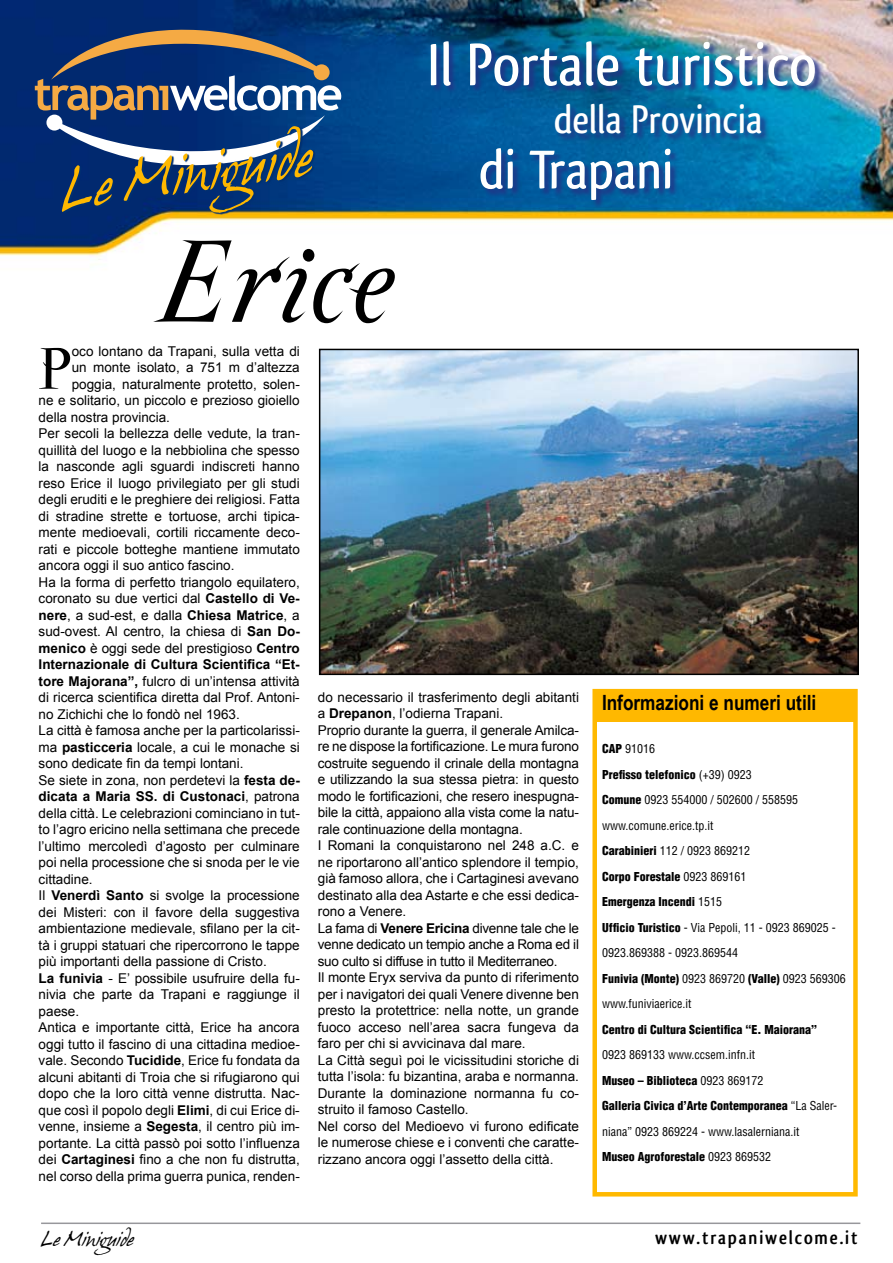
<style>
.page{position:relative;width:893px;height:1263px;background:#fff}
.page>*{position:absolute;margin:0;border:0;box-sizing:border-box;transform-origin:0 0}
.t1{font:italic 138.6px "Parma Petit";color:#000;scale:.91 1}
.t2{font:69.75px "Parma Petit";color:#000}
.t3{font:italic 64.2px "Juergen";color:#ffb800;scale:.9 1}
.t4{font:500 61.95px "Qlassik";color:#fff}
.t5{font:500 56.7px "Qlassik";color:#fff}
.t6{font:500 41.25px "Qlassik";color:#fff}
.t7{font:italic 23.4px "Juergen";color:#000;scale:.9 1}
.t8{font:700 21px "Arial Narrow";color:#000}
.t9{font:700 19.65px "Qlassik";letter-spacing:.09em;color:#000}
.t10{font:13.5px/16.5px "Arial";color:#000}
.t11{font:700 13.5px "Arial";color:#000}
.t12{font:condensed 12px/25.5px "Helvetica LT Std";color:#000}
.t13{font:900 condensed 12px "Helvetica LT Std";color:#000}
.s1{font-weight:700}
.s2{font-weight:400}
.s3{font-weight:900}
</style>
<div class="page">
<img style="left:1px;top:1px;width:891px;height:255px">
<div style="left:430px;top:41px;width:463px;height:194px;background:#233285;opacity:.9"></div>
<svg style="left:35px;top:29px;width:306px;height:136px;background:#3e5479"></svg>
<img style="left:322px;top:352px;width:534px;height:320px">
<div style="left:319px;top:349px;width:540px;height:326px;border:2px solid #000"></div>
<div style="left:592px;top:689px;width:266px;height:507px;background:#fff;border:4px solid #ffb900"></div>
<div style="left:595px;top:692px;width:260px;height:29px;background:#ffb800"></div>
<hr style="left:41px;top:1222px;width:819px;height:2px;background:#97979b">
<svg style="left:64px;top:127px;width:352px;height:133px"></svg>
<h3 class="t3" style="left:53px;top:151px;width:285px;rotate:-8deg">Le Miniguide</h3>
<h1 class="t1" style="left:162px;top:206px;width:259px">Erice</h1>
<h3 class="t4" style="left:427px;top:28px;width:391px">Il Portale turistico</h3>
<h3 class="t6" style="left:554px;top:96px;width:210px">della Provincia</h3>
<h3 class="t5" style="left:479px;top:136px;width:196px">di Trapani</h3>
<h2 class="t2" style="left:39px;top:330px;width:35px">P</h2>
<p class="t10" style="left:72px;top:343px;width:230px">oco lontano da Trapani, sulla vetta di</p>
<p class="t10" style="left:72px;top:359px;width:230px">un monte isolato, a 751 m d’altezza</p>
<p class="t10" style="left:72px;top:376px;width:230px">poggia, naturalmente protetto, solen-</p>
<p class="t10" style="left:39px;top:392px;width:263px">ne e solitario, un piccolo e prezioso gioiello</p>
<p class="t10" style="left:39px;top:409px;width:133px">della nostra provincia.</p>
<p class="t10" style="left:39px;top:425px;width:263px">Per secoli la bellezza delle vedute, la tran-</p>
<p class="t10" style="left:39px;top:442px;width:263px">quillità del luogo e la nebbiolina che spesso</p>
<p class="t10" style="left:39px;top:458px;width:263px">la nasconde agli sguardi indiscreti hanno</p>
<p class="t10" style="left:39px;top:475px;width:263px">reso Erice il luogo privilegiato per gli studi</p>
<p class="t10" style="left:39px;top:491px;width:263px">degli eruditi e le preghiere dei religiosi. Fatta</p>
<p class="t10" style="left:39px;top:508px;width:263px">di stradine strette e tortuose, archi tipica-</p>
<p class="t10" style="left:39px;top:524px;width:263px">mente medioevali, cortili riccamente deco-</p>
<p class="t10" style="left:39px;top:541px;width:263px">rati e piccole botteghe mantiene immutato</p>
<p class="t10" style="left:39px;top:557px;width:197px">ancora oggi il suo antico fascino.</p>
<p class="t10" style="left:39px;top:574px;width:263px">Ha la forma di perfetto triangolo equilatero,</p>
<p class="t10" style="left:39px;top:590px;width:263px">coronato su due vertici dal <span class="s1">Castello di Ve-</span></p>
<p class="t10" style="left:39px;top:607px;width:263px"><span class="s1">nere</span>, a sud-est, e dalla <span class="s1">Chiesa Matrice</span>, a</p>
<p class="t10" style="left:39px;top:623px;width:263px">sud-ovest. Al centro, la chiesa di <span class="s1">San Do-</span></p>
<p class="t10" style="left:39px;top:640px;width:263px"><span class="s1">menico</span> è oggi sede del prestigioso <span class="s1">Centro</span></p>
<p class="t11" style="left:39px;top:656px;width:263px">Internazionale di Cultura Scientifica “Et-</p>
<p class="t10" style="left:39px;top:673px;width:263px"><span class="s1">tore Majorana”,</span> fulcro di un’intensa attività</p>
<p class="t10" style="left:39px;top:689px;width:263px">di ricerca scientifica diretta dal Prof. Antoni-</p>
<p class="t10" style="left:39px;top:706px;width:203px">no Zichichi che lo fondò nel 1963.</p>
<p class="t10" style="left:39px;top:722px;width:263px">La città è famosa anche per la particolarissi-</p>
<p class="t10" style="left:39px;top:739px;width:263px">ma <span class="s1">pasticceria</span> locale, a cui le monache si</p>
<p class="t10" style="left:39px;top:755px;width:206px">sono dedicate fin da tempi lontani.</p>
<p class="t10" style="left:39px;top:772px;width:263px">Se siete in zona, non perdetevi la <span class="s1">festa de-</span></p>
<p class="t11" style="left:39px;top:788px;width:263px">dicata a Maria SS. di Custonaci<span class="s2">, patrona</span></p>
<p class="t10" style="left:39px;top:805px;width:263px">della città. Le celebrazioni cominciano in tut-</p>
<p class="t10" style="left:39px;top:821px;width:263px">to l’agro ericino nella settimana che precede</p>
<p class="t10" style="left:39px;top:838px;width:263px">l’ultimo mercoledì d’agosto per culminare</p>
<p class="t10" style="left:39px;top:854px;width:263px">poi nella processione che si snoda per le vie</p>
<p class="t10" style="left:39px;top:871px;width:56px">cittadine.</p>
<p class="t10" style="left:39px;top:887px;width:263px">Il <span class="s1">Venerdì Santo</span> si svolge la processione</p>
<p class="t10" style="left:39px;top:904px;width:263px">dei Misteri: con il favore della suggestiva</p>
<p class="t10" style="left:39px;top:920px;width:263px">ambientazione medievale, sfilano per la cit-</p>
<p class="t10" style="left:39px;top:937px;width:263px">tà i gruppi statuari che ripercorrono le tappe</p>
<p class="t10" style="left:39px;top:953px;width:230px">più importanti della passione di Cristo.</p>
<p class="t10" style="left:39px;top:970px;width:263px"><span class="s1">La funivia</span> - E’ possibile usufruire della fu-</p>
<p class="t10" style="left:39px;top:986px;width:263px">nivia che parte da Trapani e raggiunge il</p>
<p class="t10" style="left:39px;top:1003px;width:42px">paese.</p>
<p class="t10" style="left:39px;top:1019px;width:263px">Antica e importante città, Erice ha ancora</p>
<p class="t10" style="left:39px;top:1036px;width:263px">oggi tutto il fascino di una cittadina medioe-</p>
<p class="t10" style="left:39px;top:1052px;width:263px">vale. Secondo <span class="s1">Tucidide</span>, Erice fu fondata da</p>
<p class="t10" style="left:39px;top:1069px;width:263px">alcuni abitanti di Troia che si rifugiarono qui</p>
<p class="t10" style="left:39px;top:1085px;width:263px">dopo che la loro città venne distrutta. Nac-</p>
<p class="t10" style="left:39px;top:1102px;width:263px">que così il popolo degli <span class="s1">Elimi</span>, di cui Erice di-</p>
<p class="t10" style="left:39px;top:1118px;width:263px">venne, insieme a <span class="s1">Segesta</span>, il centro più im-</p>
<p class="t10" style="left:39px;top:1135px;width:263px">portante. La città passò poi sotto l’influenza</p>
<p class="t10" style="left:39px;top:1151px;width:263px">dei <span class="s1">Cartaginesi</span> fino a che non fu distrutta,</p>
<p class="t10" style="left:39px;top:1168px;width:263px">nel corso della prima guerra punica, renden-</p>
<h3 class="t7" style="left:40px;top:1224px;width:105px">Le Miniguide</h3>
<p class="t10" style="left:318px;top:689px;width:263px">do necessario il trasferimento degli abitanti a <span class="s1">Drepanon</span>, l’odierna Trapani.<br>Proprio durante la guerra, il generale Amilca&shy;re ne dispose la fortificazione. Le mura furono costruite seguendo il crinale della montagna e utilizzando la sua stessa pietra: in questo modo le fortificazioni, che resero inespugna&shy;bile la città, appaiono alla vista come la natu&shy;rale continuazione della montagna.<br>I Romani la conquistarono nel 248 a.C. e ne riportarono all’antico splendore il tempio, già famoso allora, che i Cartaginesi avevano destinato alla dea Astarte e che essi dedica&shy;rono a Venere.<br>La fama di <span class="s1">Venere Ericina</span> divenne tale che le venne dedicato un tempio anche a Roma ed il suo culto si diffuse in tutto il Mediterraneo.<br>Il monte Eryx serviva da punto di riferimento per i navigatori dei quali Venere divenne ben presto la protettrice: nella notte, un grande fuoco acceso nell’area sacra fungeva da faro per chi si avvicinava dal mare.<br>La Città seguì poi le vicissitudini storiche di tutta l’isola: fu bizantina, araba e normanna.<br>Durante la dominazione normanna fu co&shy;struito il famoso Castello.<br>Nel corso del Medioevo vi furono edificate le numerose chiese e i conventi che caratte&shy;rizzano ancora oggi l’assetto della città.</p>
<h3 class="t8" style="left:602px;top:686px;width:216px">Informazioni e numeri utili</h3>
<p class="t12" style="left:602px;top:736px;width:245px"><span class="s3">CAP</span> 91016<br><span class="s3">Prefisso telefonico</span> (+39) 0923<br><span class="s3">Comune</span> 0923 554000 / 502600 / 558595 www.comune.erice.tp.it<br><span class="s3">Carabinieri</span> 112 / 0923 869212<br><span class="s3">Corpo Forestale</span> 0923 869161<br><span class="s3">Emergenza Incendi</span> 1515<br><span class="s3">Ufficio Turistico</span> - Via Pepoli, 11 - 0923 869025 -<br>0923.869388 - 0923.869544<br><span class="s3">Funivia (Monte)</span> 0923 869720 <span class="s3">(Valle)</span> 0923 569306 www.funiviaerice.it</p>
<p class="t13" style="left:602px;top:1022px;width:217px">Centro di Cultura Scientifica “E. Maiorana”</p>
<p class="t12" style="left:602px;top:1042px;width:237px">0923 869133 www.ccsem.infn.it<br><span class="s3">Museo – Biblioteca</span> 0923 869172<br><span class="s3">Galleria Civica d’Arte Contemporanea</span> “La Saler&shy;niana” 0923 869224 - www.lasalerniana.it<br><span class="s3">Museo Agroforestale</span> 0923 869532</p>
<h3 class="t9" style="left:655px;top:1226px;width:204px">www.trapaniwelcome.it</h3>
</div>
